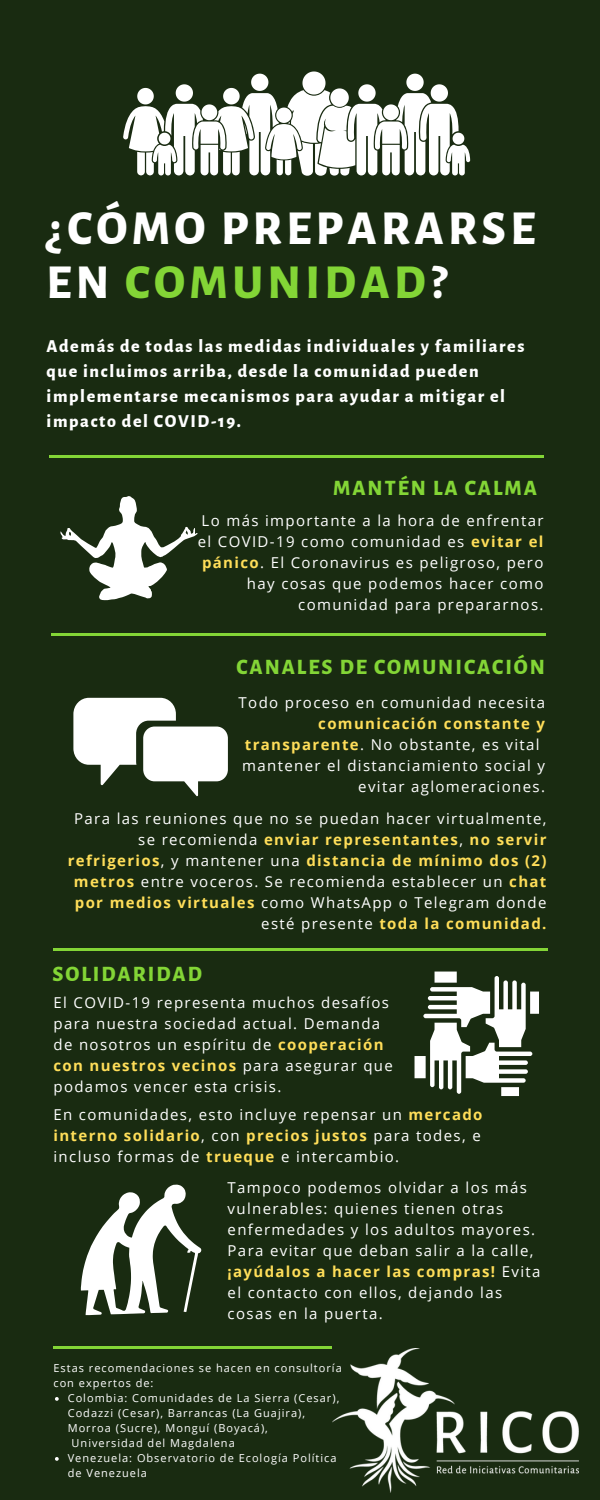
<style>
.page{position:relative;width:600px;height:1500px;background:#192b11}
.page>*{position:absolute;margin:0;border:0;box-sizing:border-box;transform-origin:0 0}
.t1{font:800 48px/54px "Alegreya Sans";letter-spacing:.09em;color:#fff}
.t2{font:800 21.6px "Alegreya Sans";letter-spacing:.09em;color:#83d536}
.t3{font:800 18px/25.1px "Alegreya Sans";letter-spacing:.09em;color:#fff}
.t4{font:15px/21px "Open Sans";letter-spacing:.09em;color:#fff;text-align:right}
.t5{font:700 15px "Open Sans";letter-spacing:.09em;color:#ffde59}
.t6{font:11px/15px "Open Sans";letter-spacing:.09em;color:#fff}
.s1{color:#83d536}
.s2{font-weight:700;color:#ffde59}
</style>
<div class="page">
<hr style="left:51px;top:633px;width:494px;height:2px;background:#83d536">
<hr style="left:54px;top:948px;width:494px;height:2px;background:#83d536">
<hr style="left:53px;top:1346px;width:279px;height:2px;background:#83d536">
<svg style="left:123px;top:72px;width:347px;height:104px"></svg>
<hr style="left:50px;top:456px;width:494px;height:2px;background:#83d536">
<svg style="left:415px;top:972px;width:124px;height:124px"></svg>
<svg style="left:73px;top:698px;width:155px;height:99px"></svg>
<svg style="left:60px;top:496px;width:138px;height:104px"></svg>
<svg style="left:81px;top:1184px;width:121px;height:131px"></svg>
<svg style="left:55px;top:1397px;width:4px;height:4px"></svg>
<svg style="left:55px;top:1457px;width:4px;height:4px"></svg>
<img style="left:333px;top:1348px;width:246px;height:144px">
<h1 class="t1" style="left:47px;top:203px;width:490px">¿CÓMO PREPARARSE<br>EN <span class="s1">COMUNIDAD</span>?</h1>
<p class="t3" style="left:47px;top:334px;width:479px">Además de todas las medidas individuales y familiares que incluimos arriba, desde la comunidad pueden implementarse mecanismos para ayudar a mitigar el impacto del COVID-19.</p>
<h2 class="t2" style="left:333px;top:475px;width:205px">MANTÉN LA CALMA</h2>
<p class="t4" style="left:198px;top:510px;width:347px">Lo más importante a la hora de enfrentar el COVID-19 como comunidad es <span class="s2">evitar el pánico</span>. El Coronavirus es peligroso, pero hay cosas que podemos hacer como comunidad para prepararnos.</p>
<h2 class="t2" style="left:236px;top:655px;width:310px">CANALES DE COMUNICACIÓN</h2>
<p class="t4" style="left:239px;top:692px;width:308px">Todo proceso en comunidad necesita</p>
<p class="t5" style="left:318px;top:713px;width:228px">comunicación constante y</p>
<p class="t4" style="left:245px;top:734px;width:296px"><span class="s2">transparente</span>. No obstante, es vital</p>
<p class="t4" style="left:242px;top:755px;width:304px">mantener el distanciamiento social y</p>
<p class="t4" style="left:358px;top:776px;width:188px">evitar aglomeraciones.</p>
<p class="t4" style="left:68px;top:807px;width:480px">Para las reuniones que no se puedan hacer virtualmente, se recomienda <span class="s2">enviar representantes</span>, <span class="s2">no servir refrigerios</span>, y mantener una <span class="s2">distancia de mínimo dos (2) metros</span> entre voceros. Se recomienda establecer un <span class="s2">chat por medios virtuales</span> como WhatsApp o Telegram donde esté presente <span class="s2">toda la comunidad.</span></p>
<h2 class="t2" style="left:52px;top:962px;width:151px">SOLIDARIDAD</h2>
<p class="t4" style="left:54px;top:992px;width:341px;text-align:left">El COVID-19 representa muchos desafíos para nuestra sociedad actual. Demanda de nosotros un espíritu de <span class="s2">cooperación con nuestros vecinos</span> para asegurar que podamos vencer esta crisis.</p>
<p class="t4" style="left:54px;top:1103px;width:431px;text-align:justify">En comunidades, esto incluye repensar un <span class="s2">mercado interno solidario</span>, con <span class="s2">precios justos</span> para todes, e incluso formas de <span class="s2">trueque</span> e intercambio.</p>
<p class="t4" style="left:228px;top:1177px;width:314px;text-align:left">Tampoco podemos olvidar a los más vulnerables: quienes tienen otras enfermedades y los adultos mayores.<br>Para evitar que deban salir a la calle, <span class="s2">¡ayúdalos a hacer las compras!</span> Evita el contacto con ellos, dejando las cosas en la puerta.</p>
<p class="t6" style="left:53px;top:1361px;width:290px">Estas recomendaciones se hacen en consultoría con expertos de:</p>
<p class="t6" style="left:68px;top:1391px;width:273px">Colombia: Comunidades de La Sierra (Cesar),</p>
<p class="t6" style="left:68px;top:1406px;width:239px">Codazzi (Cesar), Barrancas (La Guajira),</p>
<p class="t6" style="left:68px;top:1421px;width:202px">Morroa (Sucre), Monguí (Boyacá),</p>
<p class="t6" style="left:72px;top:1436px;width:165px">Universidad del Magdalena</p>
<p class="t6" style="left:68px;top:1451px;width:270px">Venezuela: Observatorio de Ecología Política</p>
<p class="t6" style="left:68px;top:1466px;width:81px">de Venezuela</p>
</div>
